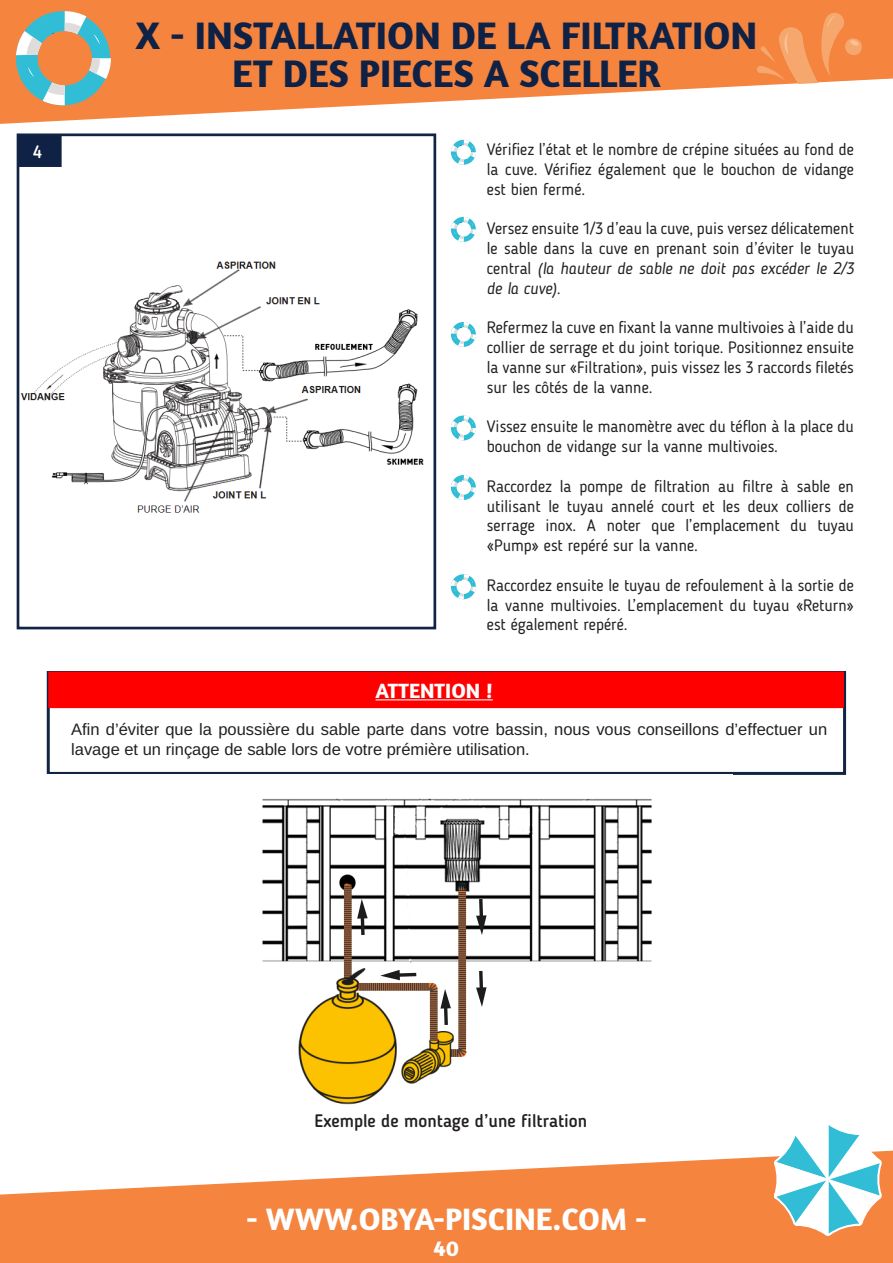
<style>
.page{position:relative;width:893px;height:1263px;background:#fff}
.page>*{position:absolute;margin:0;border:0;box-sizing:border-box;transform-origin:0 0}
.t1{font:700 39px/37.5px "Amaranth";color:#0f2245;text-align:center}
.t2{font:700 31.5px "Amaranth";color:#fff}
.t3{font:700 22.5px "Amaranth";color:#fff}
.Style_de_paragraphe_1{font:700 21px "Amaranth";color:#fff}
.Style_de_paragraphe_1-2{font:500 18px "Blogger Sans";color:#231f20}
.t4{font:500 17.55px "Blogger Sans";color:#fff}
.Style_de_paragraphe_1-3{font:16.5px/19.8px "Blogger Sans";color:#231f20;text-align:justify}
.Style_de_paragraphe_1-4{font:700 16.5px/19.8px "Arimo";color:#231f20}
.s1{font-style:italic}
</style>
<div class="page">
<svg style="left:0;top:0;width:893px;height:124px;background:#f69154"></svg>
<svg style="left:0;top:1157px;width:762px;height:106px;fill:#f5843f"></svg>
<svg style="left:16px;top:11px;width:95px;height:94px;background:#aeaa92"></svg>
<svg style="left:757px;top:12px;width:136px;height:65px;background:#f58c4a"></svg>
<svg style="left:585px;top:77px;width:308px;height:47px"></svg>
<svg style="left:762px;top:1125px;width:131px;height:138px"></svg>
<img style="left:16px;top:235px;width:408px;height:292px">
<div style="left:17px;top:133px;width:419px;height:496px;border:3px solid #112444"></div>
<div style="left:18px;top:135px;width:44px;height:32px;background:#0f2245"></div>
<svg style="left:451px;top:140px;width:25px;height:25px"></svg>
<svg style="left:451px;top:217px;width:25px;height:25px"></svg>
<svg style="left:451px;top:322px;width:25px;height:25px"></svg>
<svg style="left:451px;top:415px;width:25px;height:25px"></svg>
<svg style="left:451px;top:475px;width:25px;height:25px"></svg>
<svg style="left:451px;top:574px;width:25px;height:25px"></svg>
<div style="left:47px;top:671px;width:799px;height:104px;border:3px solid #112444"></div>
<div style="left:48px;top:671px;width:796px;height:37px;background:#f00;border:2px solid #f00"></div>
<hr style="left:375px;top:699px;width:118px;height:1px;background:#fff">
<img style="left:262px;top:798px;width:390px;height:307px">
<svg style="left:476px;top:895px;width:11px;height:40px"></svg>
<svg style="left:476px;top:967px;width:10px;height:40px"></svg>
<svg style="left:440px;top:989px;width:11px;height:39px"></svg>
<svg style="left:380px;top:970px;width:40px;height:10px"></svg>
<svg style="left:357px;top:899px;width:11px;height:39px"></svg>
<p class="t1" style="left:135px;top:16px;width:623px">X - INSTALLATION DE LA FILTRATION<br>ET DES PIECES A SCELLER</p>
<p class="t4" style="left:33px;top:141px;width:11px">4</p>
<p class="Style_de_paragraphe_1-3" style="left:487px;top:139px;width:369px">Vérifiez l’état et le nombre de crépine situées au fond de la cuve. Vérifiez également que le bouchon de vidange est bien fermé.</p>
<p class="Style_de_paragraphe_1-3" style="left:487px;top:219px;width:369px">Versez ensuite 1/3 d’eau la cuve, puis versez délicatement le sable dans la cuve en prenant soin d’éviter le tuyau central <span class="s1">(la hauteur de sable ne doit pas excéder le 2/3 de la cuve).</span></p>
<p class="Style_de_paragraphe_1-3" style="left:487px;top:318px;width:369px">Refermez la cuve en fixant la vanne multivoies à l’aide du collier de serrage et du joint torique. Positionnez ensuite la vanne sur «Filtration», puis vissez les 3 raccords filetés sur les côtés de la vanne.</p>
<p class="Style_de_paragraphe_1-3" style="left:487px;top:417px;width:369px">Vissez ensuite le manomètre avec du téflon à la place du bouchon de vidange sur la vanne multivoies.</p>
<p class="Style_de_paragraphe_1-3" style="left:487px;top:476px;width:369px">Raccordez la pompe de filtration au filtre à sable en utilisant le tuyau annelé court et les deux colliers de serrage inox. A noter que l’emplacement du tuyau «Pump» est repéré sur la vanne.</p>
<p class="Style_de_paragraphe_1-3" style="left:487px;top:575px;width:369px">Raccordez ensuite le tuyau de refoulement à la sortie de la vanne multivoies. L’emplacement du tuyau «Return» est également repéré.</p>
<p class="Style_de_paragraphe_1" style="left:375px;top:677px;width:119px">ATTENTION !</p>
<p class="Style_de_paragraphe_1-4" style="left:71px;top:720px;width:757px">Afin d’éviter que la poussière du sable parte dans votre bassin, nous vous conseillons d’effectuer un lavage et un rinçage de sable lors de votre prémière utilisation.</p>
<p class="Style_de_paragraphe_1-2" style="left:314px;top:1109px;width:274px">Exemple de montage d’une filtration</p>
<h2 class="t2" style="left:246px;top:1199px;width:402px">- WWW.OBYA-PISCINE.COM -</h2>
<h3 class="t3" style="left:434px;top:1234px;width:27px">40</h3>
</div>
